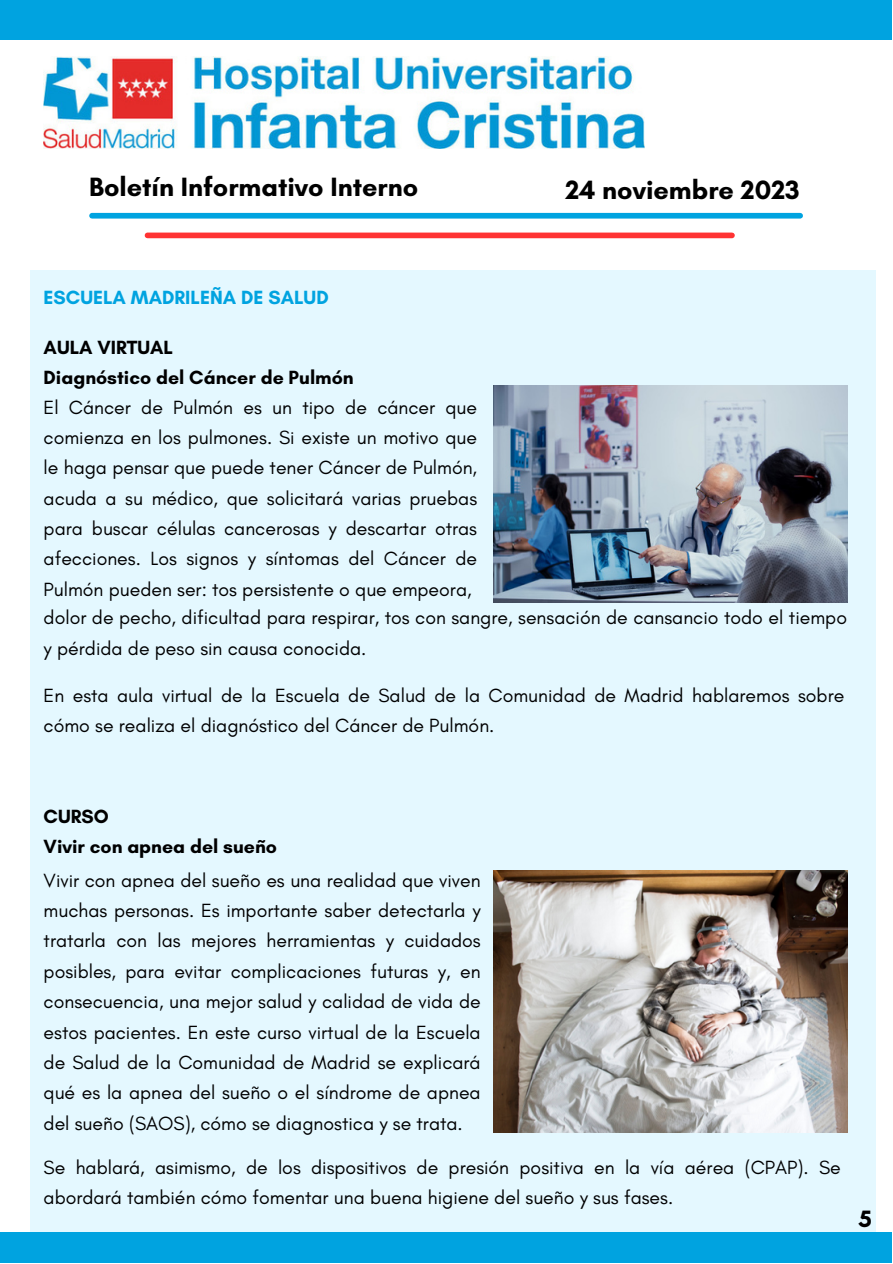
<style>
.page{position:relative;width:893px;height:1264px;background:#fff}
.page>*{position:absolute;margin:0;border:0;box-sizing:border-box;transform-origin:0 0}
.t1{font:700 27px "Glacial Indifference";color:#000}
.t2{font:700 24px "Glacial Indifference";color:#000}
.t3{font:19.5px/30.3px "Glacial Indifference";color:#000}
.t4{font:700 19.5px "Glacial Indifference";color:#000}
.t5{font:700 19.5px "Glacial Indifference";color:#00a3e0}
</style>
<div class="page">
<img style="left:44px;top:56px;width:600px;height:92px">
<div style="left:0;top:0;width:891px;height:39px;background:#00a3e0"></div>
<div style="left:92px;top:213px;width:708px;height:5px;background:#00a3e0"></div>
<div style="left:147px;top:232px;width:585px;height:6px;background:#f33"></div>
<div style="left:0;top:1232px;width:891px;height:30px;background:#00a3e0"></div>
<div style="left:30px;top:270px;width:845px;height:962px;background:#e4f8ff"></div>
<img style="left:493px;top:385px;width:354px;height:217px">
<img style="left:493px;top:870px;width:354px;height:262px">
<p class="t1" style="left:89px;top:170px;width:330px">Boletín Informativo Interno</p>
<p class="t1" style="left:565px;top:173px;width:236px">24 noviembre 2023</p>
<p class="t5" style="left:44px;top:285px;width:286px">ESCUELA MADRILEÑA DE SALUD</p>
<p class="t4" style="left:44px;top:335px;width:131px">AULA VIRTUAL</p>
<p class="t4" style="left:44px;top:366px;width:311px">Diagnóstico del Cáncer de Pulmón</p>
<p class="t3" style="left:44px;top:391px;width:435px;text-align:justify">El Cáncer de Pulmón es un tipo de cáncer que comienza en los pulmones. Si existe un motivo que le haga pensar que puede tener Cáncer de Pulmón, acuda a su médico, que solicitará varias pruebas para buscar células cancerosas y descartar otras afecciones. Los signos y síntomas del Cáncer de Pulmón pueden ser: tos persistente o que empeora,</p>
<p class="t3" style="left:44px;top:602px;width:804px">dolor de pecho, dificultad para respirar, tos con sangre, sensación de cansancio todo el tiempo y pérdida de peso sin causa conocida.</p>
<p class="t3" style="left:44px;top:680px;width:802px">En esta aula virtual de la Escuela de Salud de la Comunidad de Madrid hablaremos sobre cómo se realiza el diagnóstico del Cáncer de Pulmón.</p>
<p class="t4" style="left:44px;top:804px;width:67px">CURSO</p>
<p class="t4" style="left:44px;top:835px;width:235px">Vivir con apnea del sueño</p>
<p class="t3" style="left:44px;top:864px;width:438px;text-align:justify">Vivir con apnea del sueño es una realidad que viven muchas personas. Es importante saber detectarla y tratarla con las mejores herramientas y cuidados posibles, para evitar complicaciones futuras y, en consecuencia, una mejor salud y calidad de vida de estos pacientes. En este curso virtual de la Escuela de Salud de la Comunidad de Madrid se explicará qué es la apnea del sueño o el síndrome de apnea del sueño (SAOS), cómo se diagnostica y se trata.</p>
<p class="t3" style="left:44px;top:1151px;width:798px">Se hablará, asimismo, de los dispositivos de presión positiva en la vía aérea (CPAP). Se abordará también cómo fomentar una buena higiene del sueño y sus fases.</p>
<p class="t2" style="left:858px;top:1203px;width:15px">5</p>
</div>
